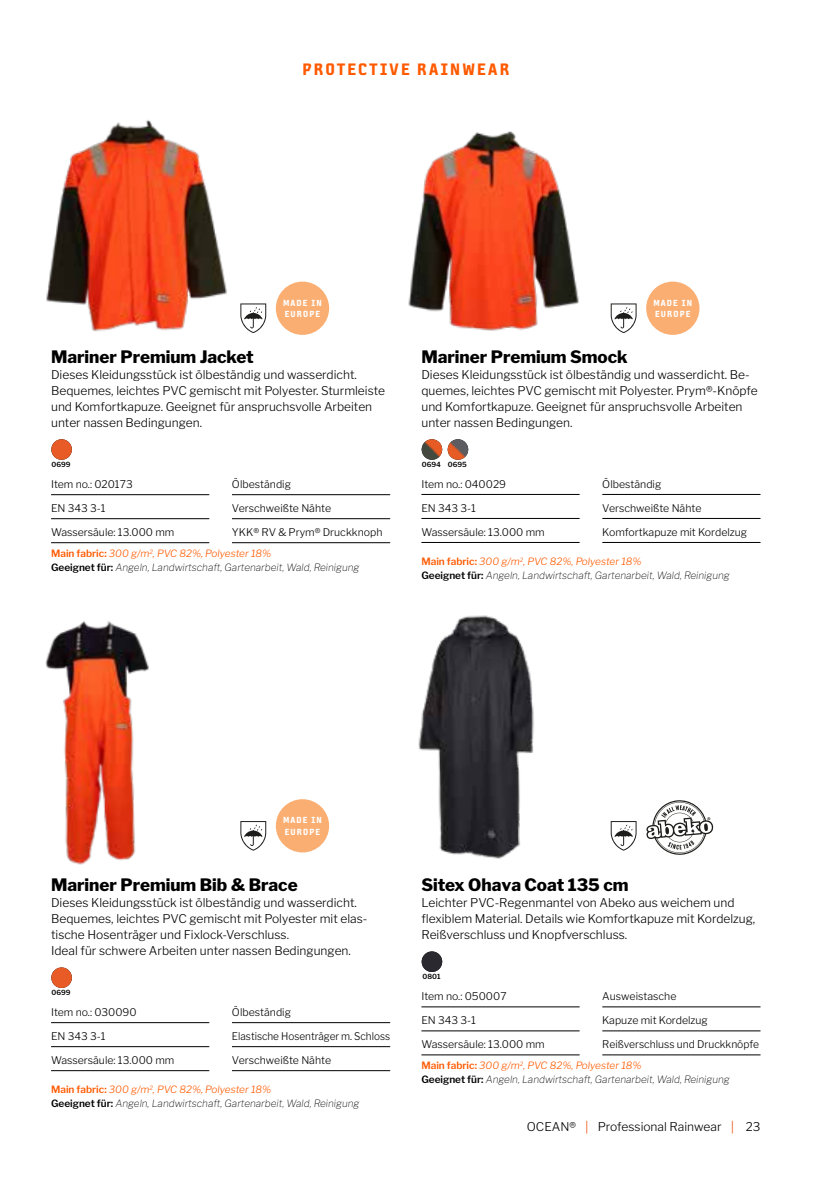
<style>
.page{position:relative;width:840px;height:1191px;background:#fff}
.page>*{position:absolute;margin:0;border:0;box-sizing:border-box;transform-origin:0 0}
.t1{font:18px "Sophisto OT E Gauge";letter-spacing:.12em;color:#ff5a00}
.t2{font:800 17px "Libre Franklin";color:#000}
.t3{font:300 12px/16px "Libre Franklin";color:#000}
.t4{font:300 10.6px "Libre Franklin";color:#000}
.t5{font:300 10.6px "Libre Franklin";color:#000;scale:.95 1}
.t6{font:italic 100 10px/14px "Libre Franklin";color:#000}
.t7{font:9.6px/11.6px "Sophisto OT E Gauge";letter-spacing:.12em;color:#fff}
.t8{font:600 7px "Libre Franklin";color:#000}
.s1{font-weight:600;font-style:normal;color:#ff5a00}
.s2{color:#ff5a00}
.s3{font-weight:600;font-style:normal}
</style>
<div class="page">
<img style="left:408px;top:131px;width:171px;height:200px">
<img style="left:46px;top:120px;width:181px;height:212px">
<img style="left:418px;top:615px;width:116px;height:244px">
<img style="left:46px;top:621px;width:103px;height:244px">
<svg style="left:240px;top:821px;width:26px;height:29px"></svg>
<svg style="left:240px;top:303px;width:26px;height:30px"></svg>
<svg style="left:610px;top:303px;width:26px;height:30px"></svg>
<svg style="left:610px;top:821px;width:26px;height:29px"></svg>
<div style="left:276px;top:799px;width:53px;height:53px;background:#faae72;border-radius:50%"></div>
<div style="left:276px;top:281px;width:53px;height:54px;background:#faae72;border-radius:50%"></div>
<div style="left:645px;top:281px;width:54px;height:54px;background:#faae72;border-radius:50%"></div>
<img style="left:51px;top:439px;width:21px;height:21px;border-radius:10px">
<hr style="left:51px;top:494px;width:158px;height:1px;background:#000">
<hr style="left:51px;top:518px;width:158px;height:1px;background:#000">
<hr style="left:51px;top:542px;width:158px;height:1px;background:#000">
<hr style="left:232px;top:494px;width:158px;height:1px;background:#000">
<hr style="left:232px;top:518px;width:158px;height:1px;background:#000">
<hr style="left:232px;top:542px;width:158px;height:1px;background:#000">
<img style="left:421px;top:439px;width:21px;height:21px;border-radius:10px">
<img style="left:447px;top:439px;width:21px;height:21px;border-radius:10px">
<hr style="left:421px;top:494px;width:158px;height:1px;background:#000">
<hr style="left:421px;top:518px;width:158px;height:1px;background:#000">
<hr style="left:421px;top:542px;width:158px;height:1px;background:#000">
<hr style="left:602px;top:494px;width:158px;height:1px;background:#000">
<hr style="left:602px;top:518px;width:158px;height:1px;background:#000">
<hr style="left:602px;top:542px;width:158px;height:1px;background:#000">
<img style="left:51px;top:967px;width:21px;height:21px;border-radius:10px">
<hr style="left:51px;top:1022px;width:158px;height:1px;background:#000">
<hr style="left:51px;top:1046px;width:158px;height:1px;background:#000">
<hr style="left:51px;top:1070px;width:158px;height:1px;background:#000">
<hr style="left:232px;top:1022px;width:158px;height:1px;background:#000">
<hr style="left:232px;top:1046px;width:158px;height:1px;background:#000">
<hr style="left:232px;top:1070px;width:158px;height:1px;background:#000">
<img style="left:421px;top:951px;width:21px;height:21px;border-radius:10px">
<hr style="left:421px;top:1006px;width:158px;height:1px;background:#000">
<hr style="left:421px;top:1030px;width:158px;height:1px;background:#000">
<hr style="left:421px;top:1054px;width:158px;height:1px;background:#000">
<hr style="left:602px;top:1006px;width:158px;height:1px;background:#000">
<hr style="left:602px;top:1030px;width:158px;height:1px;background:#000">
<hr style="left:602px;top:1054px;width:158px;height:1px;background:#000">
<svg style="left:646px;top:800px;width:67px;height:55px"></svg>
<h1 class="t1" style="left:302px;top:58px;width:208px">PROTECTIVE RAINWEAR</h1>
<p class="t7" style="left:283px;top:296px;width:40px">MADE IN<br>EUROPE</p>
<p class="t7" style="left:653px;top:296px;width:40px">MADE IN<br>EUROPE</p>
<h2 class="t2" style="left:51px;top:346px;width:204px">Mariner Premium Jacket</h2>
<p class="t3" style="left:51px;top:366px;width:335px">Dieses Kleidungsstück ist ölbeständig und wasserdicht.<br>Bequemes, leichtes PVC gemischt mit Polyester. Sturmleiste und Komfortkapuze. Geeignet für anspruchsvolle Arbeiten unter nassen Bedingungen.</p>
<p class="t8" style="left:51px;top:460px;width:21px">0699</p>
<p class="t4" style="left:51px;top:478px;width:83px">Item no.: 020173</p>
<p class="t4" style="left:51px;top:502px;width:56px">EN 343 3-1</p>
<p class="t4" style="left:51px;top:526px;width:125px">Wassersäule: 13.000 mm</p>
<p class="t4" style="left:232px;top:478px;width:60px">Ölbeständig</p>
<p class="t4" style="left:232px;top:502px;width:101px">Verschweißte Nähte</p>
<p class="t4" style="left:232px;top:526px;width:152px">YKK® RV &amp; Prym® Druckknoph</p>
<p class="t6" style="left:51px;top:545px;width:309px"><span class="s1">Main fabric:</span> <span class="s2">300 g/m</span><sup>2</sup><span class="s2">, PVC 82%, Polyester 18%<br></span><span class="s3">Geeignet für:</span> Angeln, Landwirtschaft, Gartenarbeit, Wald, Reinigung</p>
<h2 class="t2" style="left:421px;top:346px;width:208px">Mariner Premium Smock</h2>
<p class="t3" style="left:421px;top:366px;width:337px">Dieses Kleidungsstück ist ölbeständig und wasserdicht. Be&shy;quemes, leichtes PVC gemischt mit Polyester. Prym®-Knöpfe und Komfortkapuze. Geeignet für anspruchsvolle Arbeiten unter nassen Bedingungen.</p>
<p class="t8" style="left:421px;top:460px;width:21px">0694</p>
<p class="t8" style="left:447px;top:460px;width:21px">0695</p>
<p class="t4" style="left:421px;top:477px;width:86px">Item no.: 040029</p>
<p class="t4" style="left:421px;top:501px;width:56px">EN 343 3-1</p>
<p class="t4" style="left:421px;top:525px;width:125px">Wassersäule: 13.000 mm</p>
<p class="t4" style="left:602px;top:477px;width:60px">Ölbeständig</p>
<p class="t4" style="left:602px;top:501px;width:101px">Verschweißte Nähte</p>
<p class="t4" style="left:602px;top:525px;width:146px">Komfortkapuze mit Kordelzug</p>
<p class="t6" style="left:421px;top:553px;width:309px"><span class="s1">Main fabric:</span> <span class="s2">300 g/m</span><sup>2</sup><span class="s2">, PVC 82%, Polyester 18%<br></span><span class="s3">Geeignet für:</span> Angeln, Landwirtschaft, Gartenarbeit, Wald, Reinigung</p>
<p class="t7" style="left:283px;top:814px;width:40px">MADE IN<br>EUROPE</p>
<h2 class="t2" style="left:51px;top:874px;width:248px">Mariner Premium Bib &amp; Brace</h2>
<p class="t3" style="left:51px;top:894px;width:318px">Dieses Kleidungsstück ist ölbeständig und wasserdicht.<br>Bequemes, leichtes PVC gemischt mit Polyester mit elas&shy;tische Hosenträger und Fixlock-Verschluss.<br>Ideal für schwere Arbeiten unter nassen Bedingungen.</p>
<p class="t8" style="left:51px;top:988px;width:21px">0699</p>
<p class="t4" style="left:51px;top:1005px;width:87px">Item no.: 030090</p>
<p class="t4" style="left:51px;top:1029px;width:56px">EN 343 3-1</p>
<p class="t4" style="left:51px;top:1053px;width:125px">Wassersäule: 13.000 mm</p>
<p class="t4" style="left:232px;top:1005px;width:60px">Ölbeständig</p>
<p class="t5" style="left:232px;top:1029px;width:168px">Elastische Hosenträger m. Schloss</p>
<p class="t4" style="left:232px;top:1053px;width:101px">Verschweißte Nähte</p>
<p class="t6" style="left:51px;top:1081px;width:309px"><span class="s1">Main fabric:</span> <span class="s2">300 g/m</span><sup>2</sup><span class="s2">, PVC 82%, Polyester 18%<br></span><span class="s3">Geeignet für:</span> Angeln, Landwirtschaft, Gartenarbeit, Wald, Reinigung</p>
<h2 class="t2" style="left:421px;top:874px;width:208px">Sitex Ohava Coat 135 cm</h2>
<p class="t3" style="left:421px;top:894px;width:335px">Leichter PVC-Regenmantel von Abeko aus weichem und flexiblem Material. Details wie Komfortkapuze mit Kordelzug,<br>Reißverschluss und Knopfverschluss.</p>
<p class="t8" style="left:422px;top:972px;width:20px">0801</p>
<p class="t4" style="left:421px;top:990px;width:87px">Item no.: 050007</p>
<p class="t4" style="left:421px;top:1014px;width:56px">EN 343 3-1</p>
<p class="t4" style="left:421px;top:1038px;width:125px">Wassersäule: 13.000 mm</p>
<p class="t4" style="left:602px;top:990px;width:76px">Ausweistasche</p>
<p class="t4" style="left:602px;top:1014px;width:107px">Kapuze mit Kordelzug</p>
<p class="t4" style="left:602px;top:1038px;width:158px">Reißverschluss und Druckknöpfe</p>
<p class="t6" style="left:421px;top:1057px;width:309px"><span class="s1">Main fabric:</span> <span class="s2">300 g/m</span><sup>2</sup><span class="s2">, PVC 82%, Polyester 18%<br></span><span class="s3">Geeignet für:</span> Angeln, Landwirtschaft, Gartenarbeit, Wald, Reinigung</p>
<p class="t3" style="left:526px;top:1119px;width:51px">OCEAN®</p>
<p class="t3" style="left:597px;top:1119px;width:125px">Professional Rainwear</p>
<p class="t3" style="left:745px;top:1119px;width:16px">23</p>
</div>
